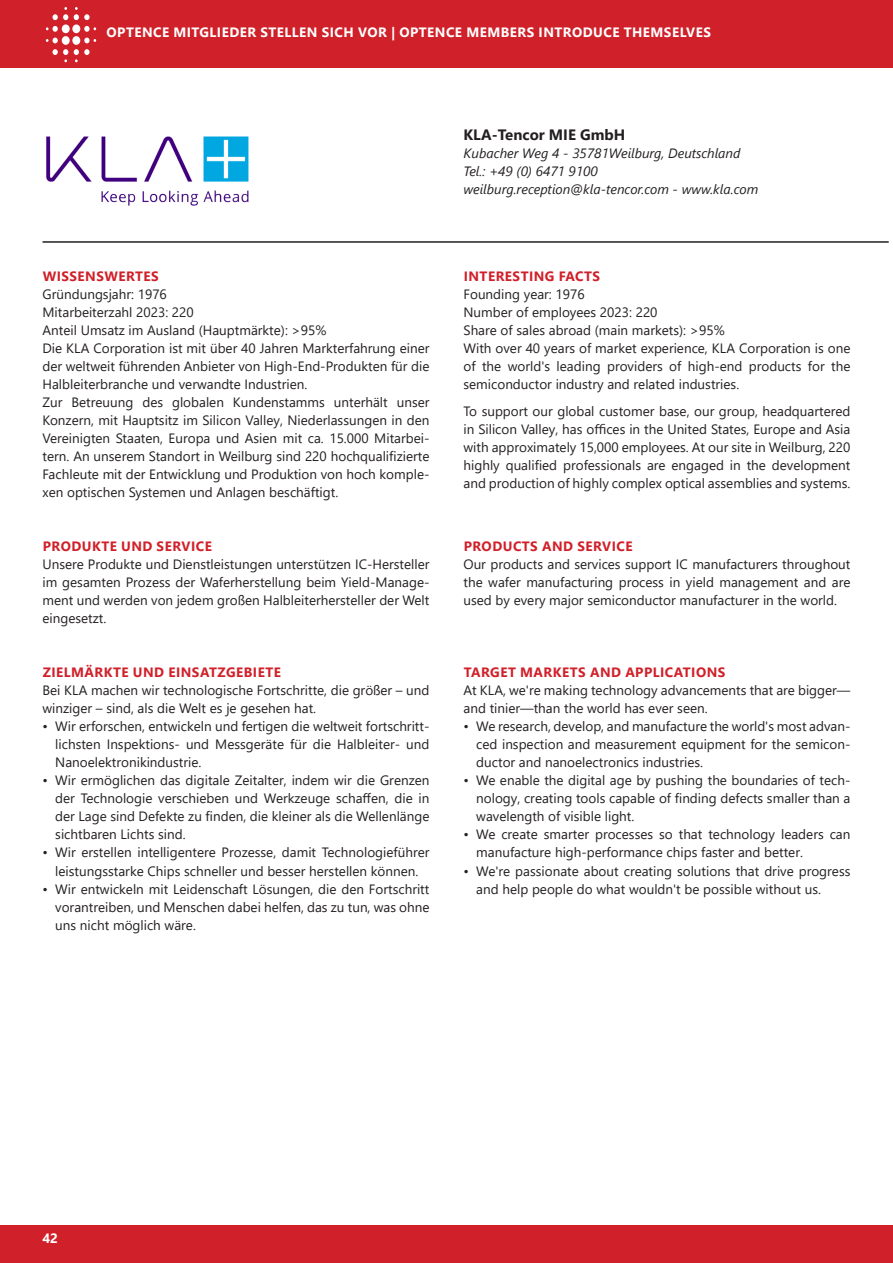
<style>
.page{position:relative;width:893px;height:1263px;background:#fff}
.page>*{position:absolute;margin:0;border:0;box-sizing:border-box;transform-origin:0 0}
.Fließtext{font:700 15px "Segoe UI";color:#231f20}
.Fließtext-2{font:13.5px/18px "Segoe UI";color:#231f20;text-align:justify}
.t1{font:700 13.5px "Segoe UI";letter-spacing:.035em;color:#d02029}
.Fließtext-3{font:italic 13.5px "Segoe UI";color:#231f20}
.t2{font:700 13.5px "Segoe UI";letter-spacing:.035em;color:#fff}
</style>
<div class="page">
<hr style="left:43px;top:241px;width:846px;height:2px;background:#231f20">
<div style="left:0;top:0;width:893px;height:68px;background:#d02029"></div>
<div style="left:0;top:1226px;width:893px;height:37px;background:#d02029"></div>
<svg style="left:46px;top:26px;width:12px;height:6px"></svg>
<svg style="left:46px;top:38px;width:12px;height:5px"></svg>
<svg style="left:53px;top:7px;width:15px;height:13px"></svg>
<div style="left:62px;top:36px;width:8px;height:9px;background:#fff;border-radius:50%"></div>
<svg style="left:84px;top:26px;width:12px;height:6px"></svg>
<svg style="left:74px;top:7px;width:16px;height:13px"></svg>
<svg style="left:84px;top:38px;width:12px;height:5px"></svg>
<svg style="left:74px;top:49px;width:16px;height:13px"></svg>
<div style="left:62px;top:24px;width:8px;height:9px;background:#fff;border-radius:50%"></div>
<svg style="left:53px;top:49px;width:15px;height:13px"></svg>
<div style="left:72px;top:36px;width:8px;height:9px;background:#fff;border-radius:50%"></div>
<div style="left:72px;top:24px;width:8px;height:9px;background:#fff;border-radius:50%"></div>
<img style="left:46px;top:136px;width:203px;height:70px">
<p class="t2" style="left:107px;top:20px;width:606px">OPTENCE MITGLIEDER STELLEN SICH VOR | OPTENCE MEMBERS INTRODUCE THEMSELVES</p>
<p class="Fließtext" style="left:463px;top:120px;width:163px">KLA-Tencor MIE GmbH</p>
<p class="Fließtext-3" style="left:463px;top:140px;width:278px">Kubacher Weg 4 - 35781Weilburg, Deutschland</p>
<p class="Fließtext-3" style="left:463px;top:158px;width:136px">Tel.: +49 (0) 6471 9100</p>
<p class="Fließtext-3" style="left:463px;top:176px;width:296px">weilburg.reception@kla-tencor.com - www.kla.com</p>
<p class="t1" style="left:43px;top:264px;width:118px">WISSENSWERTES</p>
<p class="t1" style="left:464px;top:264px;width:138px">INTERESTING FACTS</p>
<p class="Fließtext-2" style="left:43px;top:284px;width:126px">Gründungsjahr: 1976</p>
<p class="Fließtext-2" style="left:43px;top:302px;width:153px">Mitarbeiterzahl 2023: 220</p>
<p class="Fließtext-2" style="left:43px;top:320px;width:285px">Anteil Umsatz im Ausland (Hauptmärkte): &gt;95%</p>
<p class="Fließtext-2" style="left:43px;top:338px;width:388px">Die KLA Corporation ist mit über 40 Jahren Markterfahrung einer der weltweit führenden Anbieter von High-End-Produkten für die Halbleiterbranche und verwandte Industrien.</p>
<p class="Fließtext-2" style="left:43px;top:392px;width:388px">Zur Betreuung des globalen Kundenstamms unterhält unser Konzern, mit Hauptsitz im Silicon Valley, Niederlassungen in den Vereinigten Staaten, Europa und Asien mit ca. 15.000 Mitarbei&shy;tern. An unserem Standort in Weilburg sind 220 hochqualifizierte Fachleute mit der Entwicklung und Produktion von hoch komple&shy;xen optischen Systemen und Anlagen beschäftigt.</p>
<p class="t1" style="left:43px;top:534px;width:171px">PRODUKTE UND SERVICE</p>
<p class="Fließtext-2" style="left:43px;top:554px;width:388px">Unsere Produkte und Dienstleistungen unterstützen IC-Hersteller im gesamten Prozess der Waferherstellung beim Yield-Manage&shy;ment und werden von jedem großen Halbleiterhersteller der Welt eingesetzt.</p>
<p class="t1" style="left:43px;top:660px;width:240px">ZIELMÄRKTE UND EINSATZGEBIETE</p>
<p class="Fließtext-2" style="left:43px;top:680px;width:388px">Bei KLA machen wir technologische Fortschritte, die größer – und winziger – sind, als die Welt es je gesehen hat.</p>
<p class="Fließtext-2" style="left:55px;top:716px;width:376px;text-indent:-13px">• Wir erforschen, entwickeln und fertigen die weltweit fortschritt&shy;lichsten Inspektions- und Messgeräte für die Halbleiter- und Nanoelektronikindustrie.</p>
<p class="Fließtext-2" style="left:55px;top:770px;width:376px;text-indent:-13px">• Wir ermöglichen das digitale Zeitalter, indem wir die Grenzen der Technologie verschieben und Werkzeuge schaffen, die in der Lage sind Defekte zu finden, die kleiner als die Wellenlänge sichtbaren Lichts sind.</p>
<p class="Fließtext-2" style="left:43px;top:842px;width:388px;text-align:center">• Wir erstellen intelligentere Prozesse, damit Technologieführer leistungsstarke Chips schneller und besser herstellen können.</p>
<p class="Fließtext-2" style="left:55px;top:878px;width:376px;text-indent:-13px">• Wir entwickeln mit Leidenschaft Lösungen, die den Fortschritt vorantreiben, und Menschen dabei helfen, das zu tun, was ohne uns nicht möglich wäre.</p>
<p class="Fließtext-2" style="left:463px;top:284px;width:123px">Founding year: 1976</p>
<p class="Fließtext-2" style="left:463px;top:302px;width:196px">Number of employees 2023: 220</p>
<p class="Fließtext-2" style="left:463px;top:320px;width:263px">Share of sales abroad (main markets): &gt;95%</p>
<p class="Fließtext-2" style="left:463px;top:338px;width:388px">With over 40 years of market experience, KLA Corporation is one of the world's leading providers of high-end products for the semiconductor industry and related industries.</p>
<p class="Fließtext-2" style="left:463px;top:401px;width:388px">To support our global customer base, our group, headquartered in Silicon Valley, has offices in the United States, Europe and Asia with approximately 15,000 employees. At our site in Weilburg, 220 highly qualified professionals are engaged in the development and production of highly complex optical assemblies and systems.</p>
<p class="t1" style="left:464px;top:534px;width:170px">PRODUCTS AND SERVICE</p>
<p class="Fließtext-2" style="left:463px;top:554px;width:388px">Our products and services support IC manufacturers throughout the wafer manufacturing process in yield management and are used by every major semiconductor manufacturer in the world.</p>
<p class="t1" style="left:464px;top:660px;width:263px">TARGET MARKETS AND APPLICATIONS</p>
<p class="Fließtext-2" style="left:463px;top:680px;width:388px">At KLA, we're making technology advancements that are bigger— and tinier—than the world has ever seen.</p>
<p class="Fließtext-2" style="left:476px;top:716px;width:376px;text-indent:-13px">• We research, develop, and manufacture the world's most advan&shy;ced inspection and measurement equipment for the semicon&shy;ductor and nanoelectronics industries.</p>
<p class="Fließtext-2" style="left:476px;top:770px;width:376px;text-indent:-13px">• We enable the digital age by pushing the boundaries of tech&shy;nology, creating tools capable of finding defects smaller than a wavelength of visible light.</p>
<p class="Fließtext-2" style="left:476px;top:824px;width:376px;text-indent:-13px">• We create smarter processes so that technology leaders can manufacture high-performance chips faster and better.</p>
<p class="Fließtext-2" style="left:476px;top:860px;width:376px;text-indent:-13px">• We're passionate about creating solutions that drive progress and help people do what wouldn't be possible without us.</p>
<p class="t2" style="left:43px;top:1225px;width:17px">42</p>
</div>
